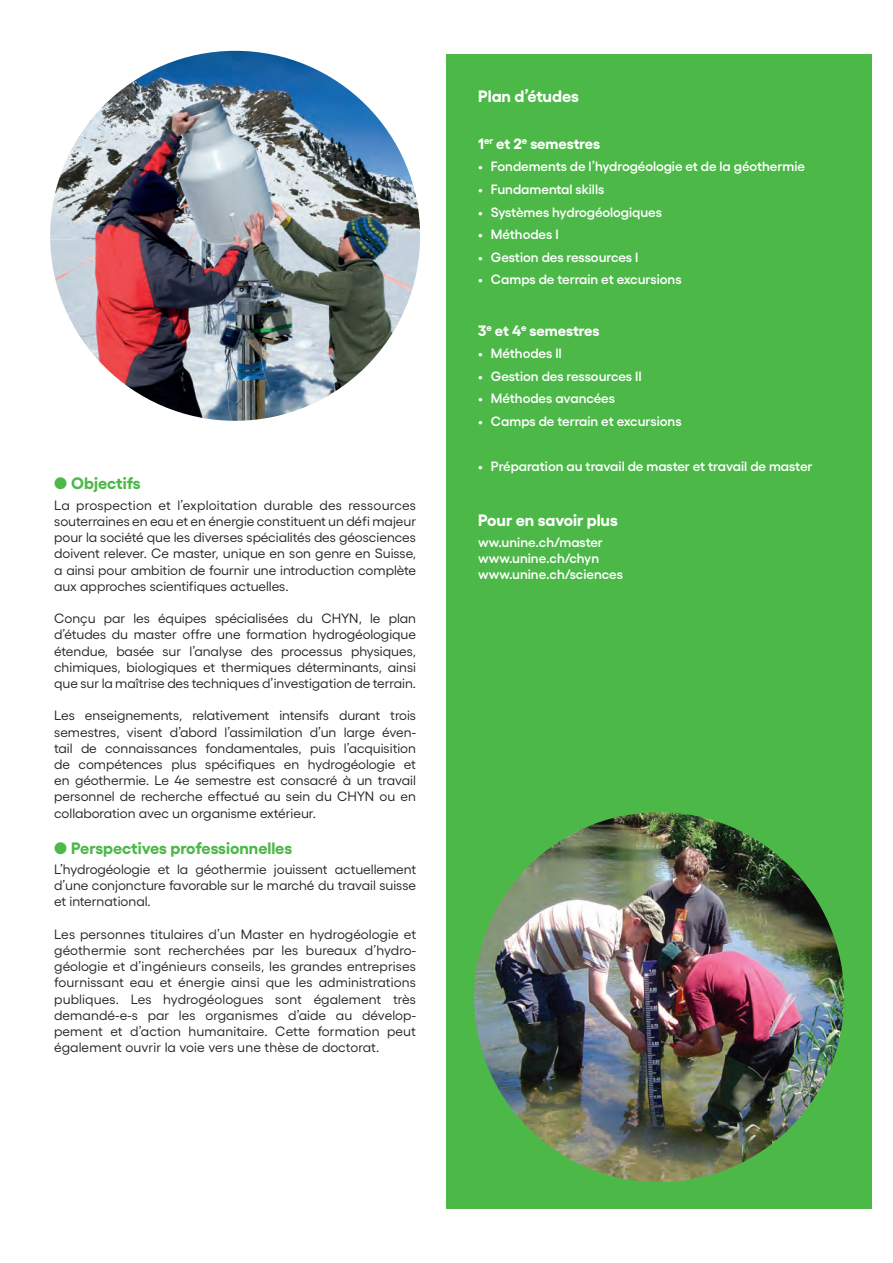
<style>
.page{position:relative;width:893px;height:1263px;background:#fff}
.page>*{position:absolute;margin:0;border:0;box-sizing:border-box;transform-origin:0 0}
.t1{font:700 16.5px "Gellix";color:#4cb848}
.t2{font:700 16.5px "Gellix";color:#fff}
.t3{font:700 15px "Gellix";letter-spacing:-.005em;color:#fff}
.t4{font:13.5px/16.2px "Gellix";color:#231f20;text-align:justify}
.t5{font:600 13.5px/16.2px "Gellix";color:#fff}
</style>
<div class="page">
<div style="left:446px;top:54px;width:426px;height:1155px;background:#4cb848"></div>
<img style="left:474px;top:812px;width:370px;height:370px;border-radius:185px">
<img style="left:50px;top:51px;width:370px;height:370px;border-radius:185px">
<p class="t1" style="left:54px;top:470px;width:88px">● Objectifs</p>
<p class="t4" style="left:54px;top:495px;width:363px">La prospection et l’exploitation durable des ressources souterraines en eau et en énergie constituent un défi majeur pour la société que les diverses spécialités des géosciences doivent relever. Ce master, unique en son genre en Suisse, a ainsi pour ambition de fournir une introduction complète aux approches scientifiques actuelles.</p>
<p class="t4" style="left:54px;top:609px;width:363px">Conçu par les équipes spécialisées du CHYN, le plan d’études du master offre une formation hydrogéologique étendue, basée sur l’analyse des processus physiques, chimiques, biologiques et thermiques déterminants, ainsi que sur la maîtrise des techniques d’investigation de terrain.</p>
<p class="t4" style="left:54px;top:706px;width:363px">Les enseignements, relativement intensifs durant trois semestres, visent d’abord l’assimilation d’un large éven&shy;tail de connaissances fondamentales, puis l’acquisition de compétences plus spécifiques en hydrogéologie et en géothermie. Le 4e semestre est consacré à un travail personnel de recherche effectué au sein du CHYN ou en collaboration avec un organisme extérieur.</p>
<p class="t1" style="left:54px;top:834px;width:239px">● Perspectives professionnelles</p>
<p class="t4" style="left:54px;top:860px;width:363px">L’hydrogéologie et la géothermie jouissent actuellement d’une conjoncture favorable sur le marché du travail suisse et international.</p>
<p class="t4" style="left:54px;top:925px;width:363px">Les personnes titulaires d’un Master en hydrogéologie et géothermie sont recherchées par les bureaux d’hydro&shy;géologie et d’ingénieurs conseils, les grandes entreprises fournissant eau et énergie ainsi que les administrations publiques. Les hydrogéologues sont également très demandé-e-s par les organismes d’aide au dévelop&shy;pement et d’action humanitaire. Cette formation peut également ouvrir la voie vers une thèse de doctorat.</p>
<p class="t2" style="left:478px;top:83px;width:102px">Plan d’études</p>
<p class="t3" style="left:478px;top:131px;width:123px">1<sup>er</sup> et 2<sup>e</sup> semestres</p>
<p class="t5" style="left:478px;top:157px;width:328px">• Fondements de l’hydrogéologie et de la géothermie</p>
<p class="t5" style="left:478px;top:180px;width:128px">• Fundamental skills</p>
<p class="t5" style="left:478px;top:202px;width:185px">• Systèmes hydrogéologiques</p>
<p class="t5" style="left:478px;top:225px;width:82px">• Méthodes I</p>
<p class="t5" style="left:478px;top:247px;width:162px">• Gestion des ressources I</p>
<p class="t5" style="left:478px;top:270px;width:205px">• Camps de terrain et excursions</p>
<p class="t3" style="left:478px;top:318px;width:123px">3<sup>e</sup> et 4<sup>e</sup> semestres</p>
<p class="t5" style="left:478px;top:344px;width:85px">• Méthodes II</p>
<p class="t5" style="left:478px;top:366px;width:165px">• Gestion des ressources II</p>
<p class="t5" style="left:478px;top:389px;width:138px">• Méthodes avancées</p>
<p class="t5" style="left:478px;top:411px;width:205px">• Camps de terrain et excursions</p>
<p class="t5" style="left:478px;top:457px;width:336px">• Préparation au travail de master et travail de master</p>
<p class="t2" style="left:478px;top:507px;width:141px">Pour en savoir plus</p>
<p class="t5" style="left:478px;top:532px;width:146px">ww.unine.ch/master www.unine.ch/chyn www.unine.ch/sciences</p>
</div>
